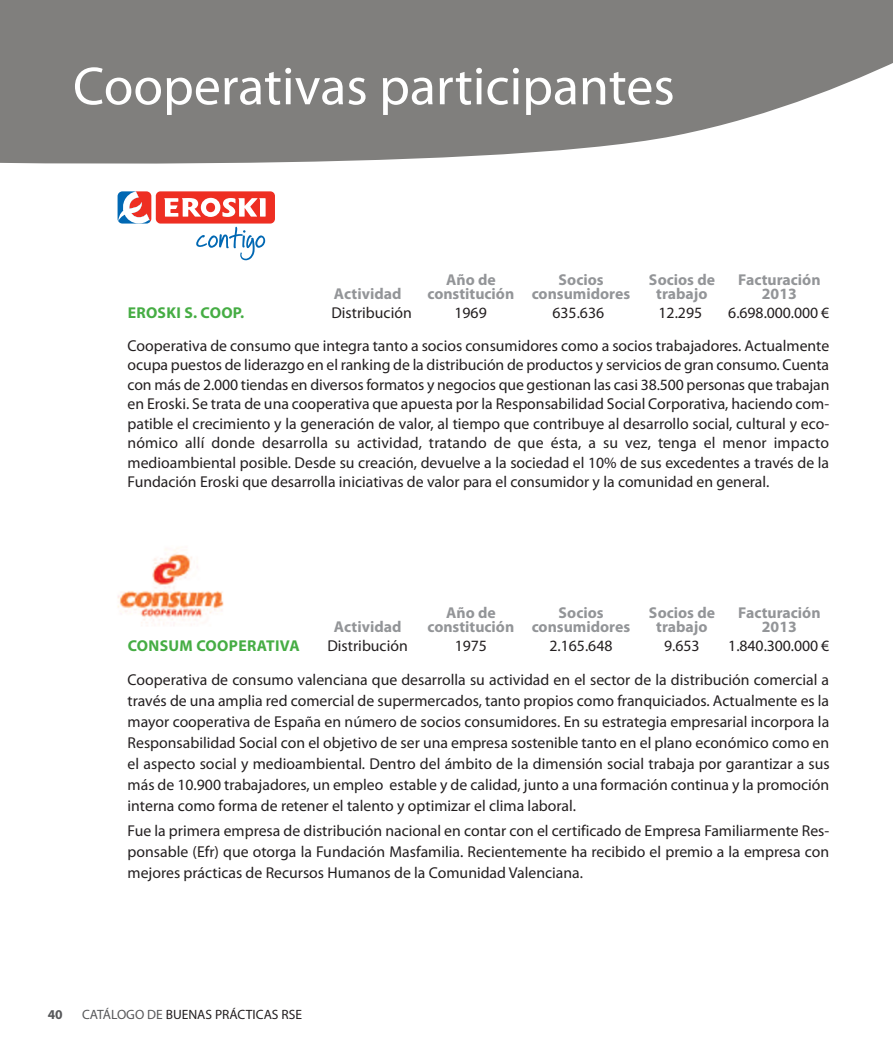
<style>
.page{position:relative;width:893px;height:1063px;background:#fff}
.page>*{position:absolute;margin:0;border:0;box-sizing:border-box;transform-origin:0 0}
.t1{font:54px "Myriad Pro";color:#fff}
.t2{font:15.75px/21px "Myriad Pro";color:#231f20;text-align:justify}
.t3{font:700 15.75px "Myriad Pro";color:#939598}
.t4{font:700 15.75px "Myriad Pro";letter-spacing:.02em;color:#46ad44}
.t5{font:13.5px "Myriad Pro";color:#231f20}
.t6{font:700 13.5px "Myriad Pro";color:#57585a}
.s1{color:#57585a}
</style>
<div class="page">
<svg style="left:0;top:0;width:893px;height:164px;background:#8f8e8c"></svg>
<svg style="left:117px;top:191px;width:158px;height:69px"></svg>
<img style="left:117px;top:548px;width:107px;height:78px">
<h1 class="t1" style="left:73px;top:66px;width:603px">Cooperativas participantes</h1>
<p class="t3" style="left:446px;top:274px;width:51px">Año de</p>
<p class="t3" style="left:558px;top:274px;width:47px">Socios</p>
<p class="t3" style="left:649px;top:274px;width:68px">Socios de</p>
<p class="t3" style="left:738px;top:274px;width:84px">Facturación</p>
<p class="t3" style="left:334px;top:288px;width:69px">Actividad</p>
<p class="t3" style="left:427px;top:288px;width:204px">constitución consumidores</p>
<p class="t3" style="left:656px;top:288px;width:53px">trabajo</p>
<p class="t3" style="left:762px;top:288px;width:36px">2013</p>
<p class="t4" style="left:128px;top:307px;width:118px">EROSKI S. COOP.</p>
<p class="t2" style="left:331px;top:304px;width:82px">Distribución</p>
<p class="t2" style="left:454px;top:304px;width:34px">1969</p>
<p class="t2" style="left:552px;top:304px;width:53px">635.636</p>
<p class="t2" style="left:658px;top:304px;width:45px">12.295</p>
<p class="t2" style="left:128px;top:298px;width:703px;line-height:32.2px;text-align:right">6.698.000.000 €<br>Cooperativa de consumo que integra tanto a socios consumidores como a socios trabajadores. Actualmente</p>
<p class="t2" style="left:128px;top:356px;width:703px;line-height:19.5px">ocupa puestos de liderazgo en el ranking de la distribución de productos y servicios de gran consumo. Cuenta con más de 2.000 tiendas en diversos formatos y negocios que gestionan las casi 38.500 personas que trabajan en Eroski. Se trata de una cooperativa que apuesta por la Responsabilidad Social Corporativa, haciendo com&shy;patible el crecimiento y la generación de valor, al tiempo que contribuye al desarrollo social, cultural y eco&shy;nómico allí donde desarrolla su actividad, tratando de que ésta, a su vez, tenga el menor impacto medioambiental posible. Desde su creación, devuelve a la sociedad el 10% de sus excedentes a través de la Fundación Eroski que desarrolla iniciativas de valor para el consumidor y la comunidad en general.</p>
<p class="t3" style="left:446px;top:607px;width:51px">Año de</p>
<p class="t3" style="left:558px;top:607px;width:47px">Socios</p>
<p class="t3" style="left:649px;top:607px;width:68px">Socios de</p>
<p class="t3" style="left:738px;top:607px;width:84px">Facturación</p>
<p class="t3" style="left:334px;top:621px;width:69px">Actividad</p>
<p class="t3" style="left:427px;top:621px;width:204px">constitución consumidores</p>
<p class="t3" style="left:656px;top:621px;width:53px">trabajo</p>
<p class="t3" style="left:762px;top:621px;width:36px">2013</p>
<p class="t4" style="left:128px;top:640px;width:174px">CONSUM COOPERATIVA</p>
<p class="t2" style="left:327px;top:637px;width:82px">Distribución</p>
<p class="t2" style="left:455px;top:637px;width:34px">1975</p>
<p class="t2" style="left:549px;top:637px;width:65px">2.165.648</p>
<p class="t2" style="left:664px;top:637px;width:37px">9.653</p>
<p class="t2" style="left:128px;top:631px;width:703px;line-height:33.8px;text-align:right">1.840.300.000 €<br>Cooperativa de consumo valenciana que desarrolla su actividad en el sector de la distribución comercial a</p>
<p class="t2" style="left:128px;top:692px;width:704px">través de una amplia red comercial de supermercados, tanto propios como franquiciados. Actualmente es la mayor cooperativa de España en número de socios consumidores. En su estrategia empresarial incorpora la Responsabilidad Social con el objetivo de ser una empresa sostenible tanto en el plano económico como en el aspecto social y medioambiental. Dentro del ámbito de la dimensión social trabaja por garantizar a sus más de 10.900 trabajadores, un empleo estable y de calidad, junto a una formación continua y la promoción interna como forma de retener el talento y optimizar el clima laboral.</p>
<p class="t2" style="left:128px;top:822px;width:703px">Fue la primera empresa de distribución nacional en contar con el certificado de Empresa Familiarmente Res&shy;ponsable (Efr) que otorga la Fundación Masfamilia. Recientemente ha recibido el premio a la empresa con mejores prácticas de Recursos Humanos de la Comunidad Valenciana.</p>
<p class="t6" style="left:48px;top:1009px;width:16px">40</p>
<p class="t5" style="left:82px;top:1010px;width:221px"><span class="s1">CATÁLOGO DE</span> BUENAS PRÁCTICAS RSE</p>
</div>
